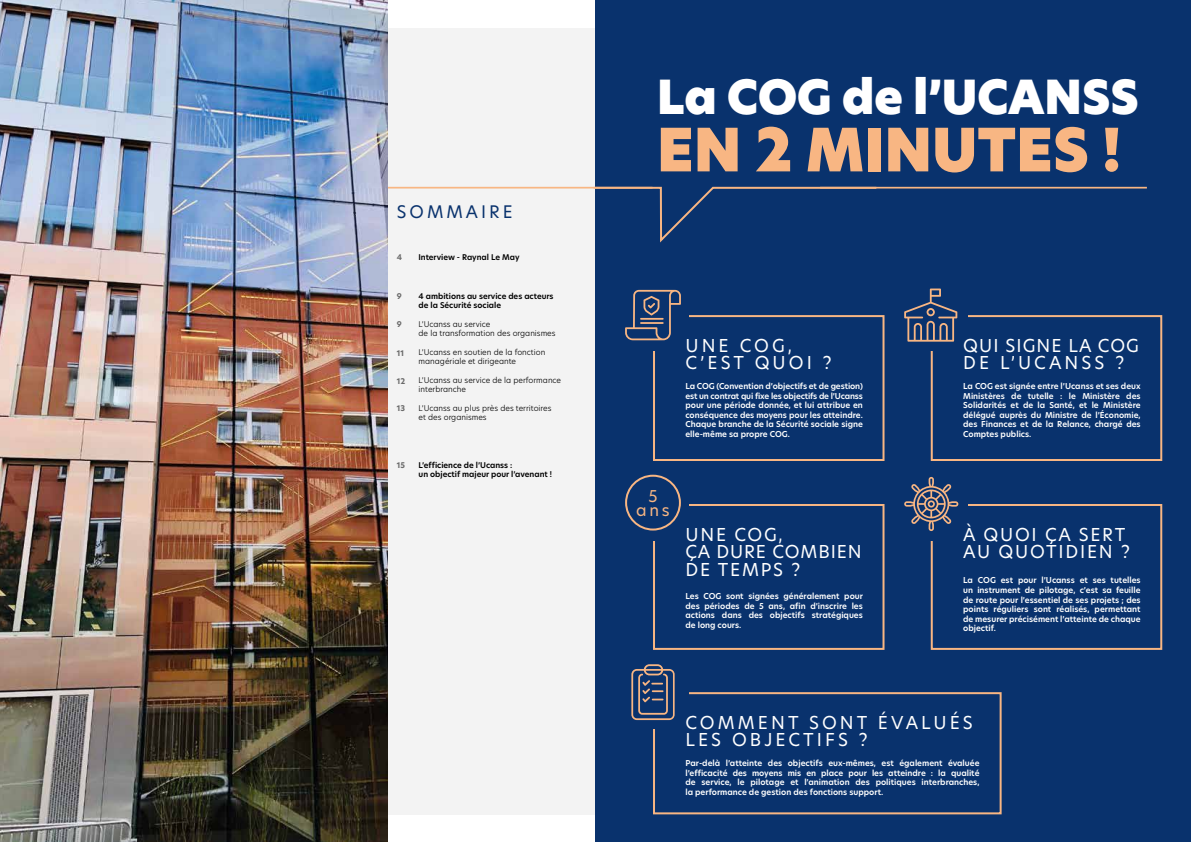
<style>
.page{position:relative;width:1191px;height:842px;background:#fff}
.page>*{position:absolute;margin:0;border:0;box-sizing:border-box;transform-origin:0 0}
.t1{font:58.4px "Hero New Super";color:#f8b683}
.t2{font:46px "Hero New Super";color:#fff}
.t3{font:17.5px/17.5px "Hero New";letter-spacing:.175em;color:#fff}
.t4{font:17.5px/17.5px "Hero New";letter-spacing:.05em;color:#fff}
.t5{font:17.5px/17.5px "Hero New";letter-spacing:.06em;color:#fff}
.t6{font:17.5px/17.5px "Hero New";letter-spacing:.1em;color:#fff}
.t7{font:17px "Hero New";letter-spacing:.175em;color:#09326d}
.t8{font:16px/14px "Hero New";color:#f8b683;text-align:center}
.t9{font:600 8px/9.6px "Hero New";color:#fff;text-align:justify}
.t10{font:300 7.8px/9.3px "Hero New";color:#000}
.t11{font:600 7.8px/9.3px "Hero New";color:#000}
.t12{font:700 7.8px "Hero New";color:#6a6a6a}
</style>
<div class="page">
<div style="left:381px;top:28px;width:214px;height:786px;background:#f3f3f3"></div>
<div style="left:595px;top:0;width:596px;height:842px;background:#09326d"></div>
<img style="left:0;top:0;width:388px;height:842px">
<hr style="left:388px;top:187px;width:264px;height:2px;background:#f8b683">
<hr style="left:820px;top:187px;width:327px;height:2px;background:#f8b683">
<div style="left:653px;top:315px;width:231px;height:146px;border:2px solid #f8b683"></div>
<div style="left:653px;top:504px;width:231px;height:146px;border:2px solid #f8b683"></div>
<div style="left:653px;top:692px;width:348px;height:122px;border:2px solid #f8b683"></div>
<div style="left:930px;top:315px;width:232px;height:146px;border:2px solid #f8b683"></div>
<div style="left:930px;top:504px;width:232px;height:146px;border:2px solid #f8b683"></div>
<div style="left:618px;top:280px;width:71px;height:71px;background:#09326d"></div>
<div style="left:897px;top:280px;width:70px;height:71px;background:#09326d"></div>
<div style="left:897px;top:471px;width:70px;height:70px;background:#09326d"></div>
<div style="left:618px;top:471px;width:70px;height:70px;background:#09326d"></div>
<div style="left:618px;top:658px;width:70px;height:70px;background:#09326d"></div>
<svg style="left:625px;top:290px;width:56px;height:50px"></svg>
<hr style="left:640px;top:318px;width:23px;height:2px;background:#f8b683">
<hr style="left:640px;top:322px;width:23px;height:2px;background:#f8b683">
<svg style="left:904px;top:288px;width:53px;height:54px"></svg>
<svg style="left:904px;top:477px;width:54px;height:54px"></svg>
<svg style="left:631px;top:664px;width:43px;height:56px"></svg>
<div style="left:625px;top:475px;width:56px;height:55px;border:2px solid #f8b683;border-radius:50%"></div>
<svg style="left:592px;top:186px;width:286px;height:57px"></svg>
<h3 class="t7" style="left:397px;top:200px;width:117px">SOMMAIRE</h3>
<p class="t12" style="left:397px;top:252px;width:7px">4</p>
<p class="t11" style="left:418px;top:252px;width:103px">Interview - Raynal Le May</p>
<p class="t12" style="left:397px;top:291px;width:7px">9</p>
<p class="t11" style="left:418px;top:291px;width:136px">4 ambitions au service des acteurs de la Sécurité sociale</p>
<p class="t10" style="left:418px;top:319px;width:139px">L’Ucanss au service<br>de la transformation des organismes</p>
<p class="t10" style="left:418px;top:347px;width:128px">L’Ucanss en soutien de la fonction managériale et dirigeante</p>
<p class="t10" style="left:418px;top:375px;width:144px">L’Ucanss au service de la performance interbranche</p>
<p class="t10" style="left:418px;top:403px;width:134px">L’Ucanss au plus près des territoires et des organismes</p>
<p class="t12" style="left:397px;top:319px;width:7px">9</p>
<p class="t12" style="left:397px;top:348px;width:9px">11</p>
<p class="t12" style="left:397px;top:376px;width:10px">12</p>
<p class="t12" style="left:397px;top:402px;width:10px">13</p>
<p class="t12" style="left:397px;top:460px;width:10px">15</p>
<p class="t11" style="left:418px;top:460px;width:135px">L’efficience de l’Ucanss :<br>un objectif majeur pour l’avenant !</p>
<h2 class="t2" style="left:657px;top:66px;width:483px">La COG de l’UCANSS</h2>
<h1 class="t1" style="left:657px;top:110px;width:465px">EN 2 MINUTES !</h1>
<h3 class="t3" style="left:685px;top:336px;width:148px">UNE COG,<br>C’EST QUOI ?</h3>
<p class="t9" style="left:685px;top:381px;width:179px">La COG (Convention d’objectifs et de gestion) est un contrat qui fixe les objectifs de l’Ucanss pour une période donnée, et lui attribue en conséquence des moyens pour les atteindre.<br>Chaque branche de la Sécurité sociale signe elle-même sa propre COG.</p>
<h3 class="t8" style="left:636px;top:489px;width:35px">5 ans</h3>
<h3 class="t4" style="left:685px;top:525px;width:178px">UNE COG,<br>ÇA DURE COMBIEN<br>DE TEMPS ?</h3>
<p class="t9" style="left:685px;top:591px;width:179px">Les COG sont signées généralement pour des périodes de 5 ans, afin d’inscrire les actions dans des objectifs stratégiques de long cours.</p>
<h3 class="t5" style="left:963px;top:336px;width:177px">QUI SIGNE LA COG<br>DE L’UCANSS ?</h3>
<p class="t9" style="left:963px;top:381px;width:179px">La COG est signée entre l’Ucanss et ses deux Ministères de tutelle : le Ministère des Solidarités et de la Santé, et le Ministère délégué auprès du Ministre de l’Économie, des Finances et de la Relance, chargé des Comptes publics.</p>
<h3 class="t6" style="left:963px;top:525px;width:168px">À QUOI ÇA SERT<br>AU QUOTIDIEN ?</h3>
<p class="t9" style="left:963px;top:575px;width:179px">La COG est pour l’Ucanss et ses tutelles un instrument de pilotage, c’est sa feuille de route pour l’essentiel de ses projets ; des points réguliers sont réalisés, permettant de mesurer précisément l’atteinte de chaque objectif.</p>
<h3 class="t3" style="left:685px;top:713px;width:289px">COMMENT SONT ÉVALUÉS<br>LES OBJECTIFS ?</h3>
<p class="t9" style="left:685px;top:758px;width:295px">Par-delà l’atteinte des objectifs eux-mêmes, est également évaluée l’efficacité des moyens mis en place pour les atteindre : la qualité de service, le pilotage et l’animation des politiques interbranches, la performance de gestion des fonctions support.</p>
</div>
